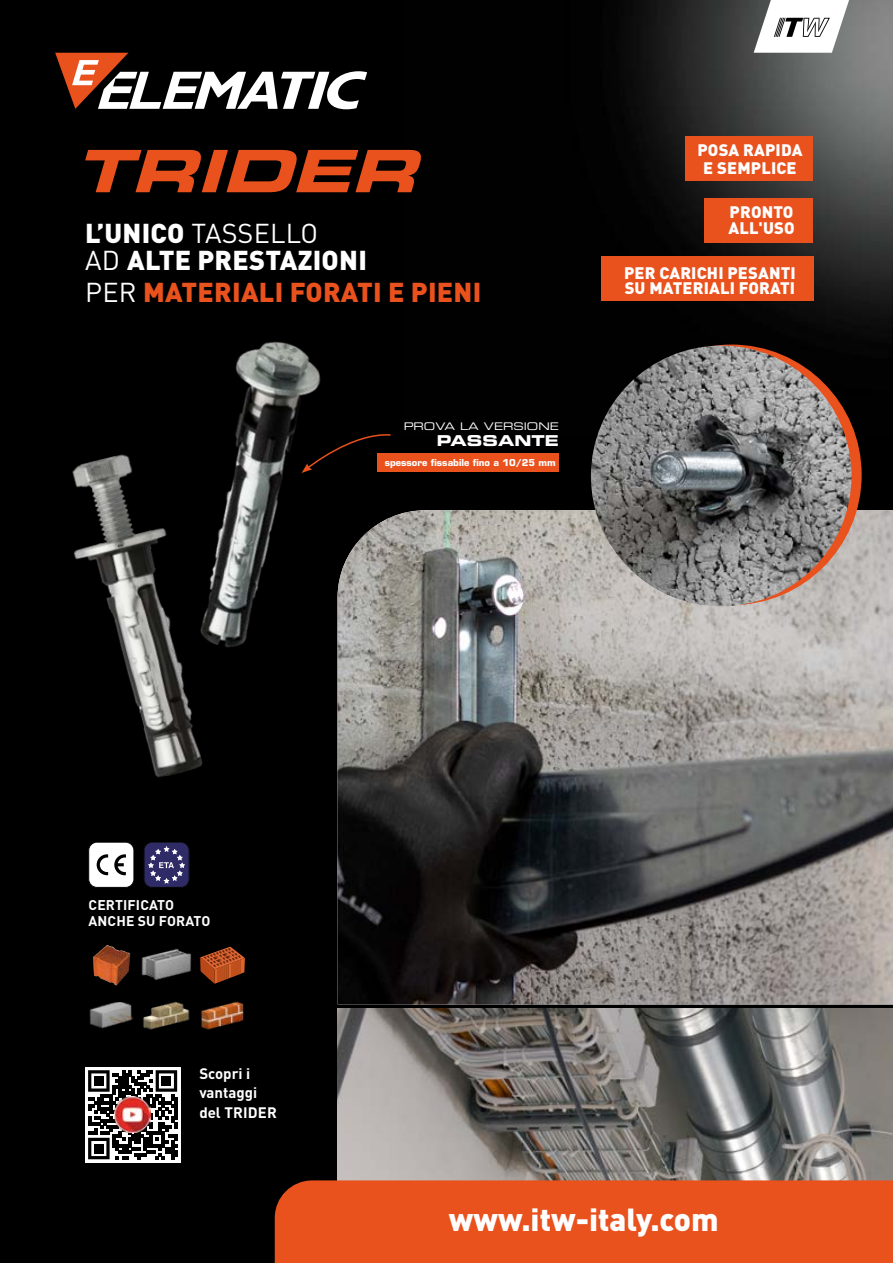
<style>
.page{position:relative;width:893px;height:1263px;background:#000}
.page>*{position:absolute;margin:0;border:0;box-sizing:border-box;transform-origin:0 0}
.t1{font:900 31.5px "DIN Pro";color:#fff}
.t2{font:900 27px/27px "DIN Pro";letter-spacing:.01em;color:#fff}
.t3{font:900 27px "DIN Pro";letter-spacing:.01em;color:#e9511d}
.t4{font:900 16.5px/15.8px "DIN Pro";letter-spacing:.01em;color:#fff}
.t5{font:700 15px/19.5px "DIN Pro";color:#fff}
.t6{font:15px "Eurostile LT Std Bold Ex 2";color:#fff}
.t7{font:700 13.95px/16.6px "DIN Pro";letter-spacing:.01em;color:#fff}
.t8{font:10.5px "Eurostile LT Std Ex 2";color:#fff}
.t9{font:700 9.3px "Eurostile LT Std";color:#fff}
.s1{font-weight:400}
.s2{font-weight:400;color:#fff}
</style>
<div class="page">
<img style="left:402px;top:0;width:491px;height:435px">
<img style="left:337px;top:510px;width:556px;height:494px">
<svg style="left:85px;top:150px;width:337px;height:42px"></svg>
<svg style="left:55px;top:53px;width:312px;height:56px"></svg>
<svg style="left:754px;top:0;width:139px;height:93px;background:#979998"></svg>
<svg style="left:85px;top:1067px;width:95px;height:95px"></svg>
<svg style="left:88px;top:1070px;width:89px;height:89px"></svg>
<div style="left:94px;top:1076px;width:9px;height:9px;background:#000"></div>
<div style="left:162px;top:1076px;width:9px;height:9px;background:#000"></div>
<div style="left:94px;top:1144px;width:9px;height:9px;background:#000"></div>
<img style="left:115px;top:1097px;width:35px;height:35px">
<svg style="left:89px;top:844px;width:45px;height:43px;background:#d9d9d9"></svg>
<div style="left:89px;top:842px;width:45px;height:45px;border:1px solid #000;border-radius:8px"></div>
<svg style="left:144px;top:844px;width:45px;height:43px;background:#4b487a"></svg>
<div style="left:144px;top:842px;width:45px;height:45px;border:1px solid #000;border-radius:8px"></div>
<img style="left:93px;top:945px;width:37px;height:40px">
<img style="left:141px;top:948px;width:51px;height:32px">
<svg style="left:200px;top:947px;width:45px;height:37px"></svg>
<img style="left:89px;top:1002px;width:44px;height:27px">
<img style="left:143px;top:1001px;width:47px;height:29px">
<img style="left:201px;top:1001px;width:43px;height:29px">
<img style="left:72px;top:457px;width:131px;height:320px">
<svg style="left:601px;top:345px;width:261px;height:260px;background:#df5425"></svg>
<img style="left:591px;top:346px;width:260px;height:260px;border-radius:130px">
<div style="left:685px;top:136px;width:128px;height:44px;background:#e9511d"></div>
<div style="left:704px;top:198px;width:109px;height:44px;background:#e9511d"></div>
<div style="left:601px;top:256px;width:212px;height:44px;background:#e9511d"></div>
<img style="left:108px;top:341px;width:292px;height:334px">
<div style="left:378px;top:453px;width:181px;height:19px;background:#e9511d"></div>
<svg style="left:302px;top:432px;width:90px;height:41px"></svg>
<img style="left:337px;top:1009px;width:556px;height:171px">
<div style="left:275px;top:1180px;width:618px;height:83px;background:#e9511d"></div>
<h2 class="t2" style="left:85px;top:218px;width:283px">L’UNICO <span class="s1">TASSELLO<br>AD</span> ALTE PRESTAZIONI</h2>
<h2 class="t3" style="left:85px;top:274px;width:398px"><span class="s2">PER</span> MATERIALI FORATI E PIENI</h2>
<p class="t8" style="left:404px;top:419px;width:157px">PROVA LA VERSIONE</p>
<p class="t6" style="left:437px;top:430px;width:124px">PASSANTE</p>
<p class="t9" style="left:385px;top:457px;width:172px">spessore fissabile fino a 10/25 mm</p>
<p class="t4" style="left:697px;top:140px;width:107px;line-height:18px;text-align:center">POSA RAPIDA<br>E SEMPLICE</p>
<p class="t4" style="left:728px;top:204px;width:68px">PRONTO<br>ALL'USO</p>
<p class="t4" style="left:624px;top:264px;width:173px">PER CARICHI PESANTI<br>SU MATERIALI FORATI</p>
<p class="t7" style="left:89px;top:895px;width:123px">CERTIFICATO<br>ANCHE SU FORATO</p>
<p class="t5" style="left:199px;top:1063px;width:79px">Scopri i vantaggi del TRIDER</p>
<h1 class="t1" style="left:449px;top:1198px;width:271px">www.itw-italy.com</h1>
</div>
